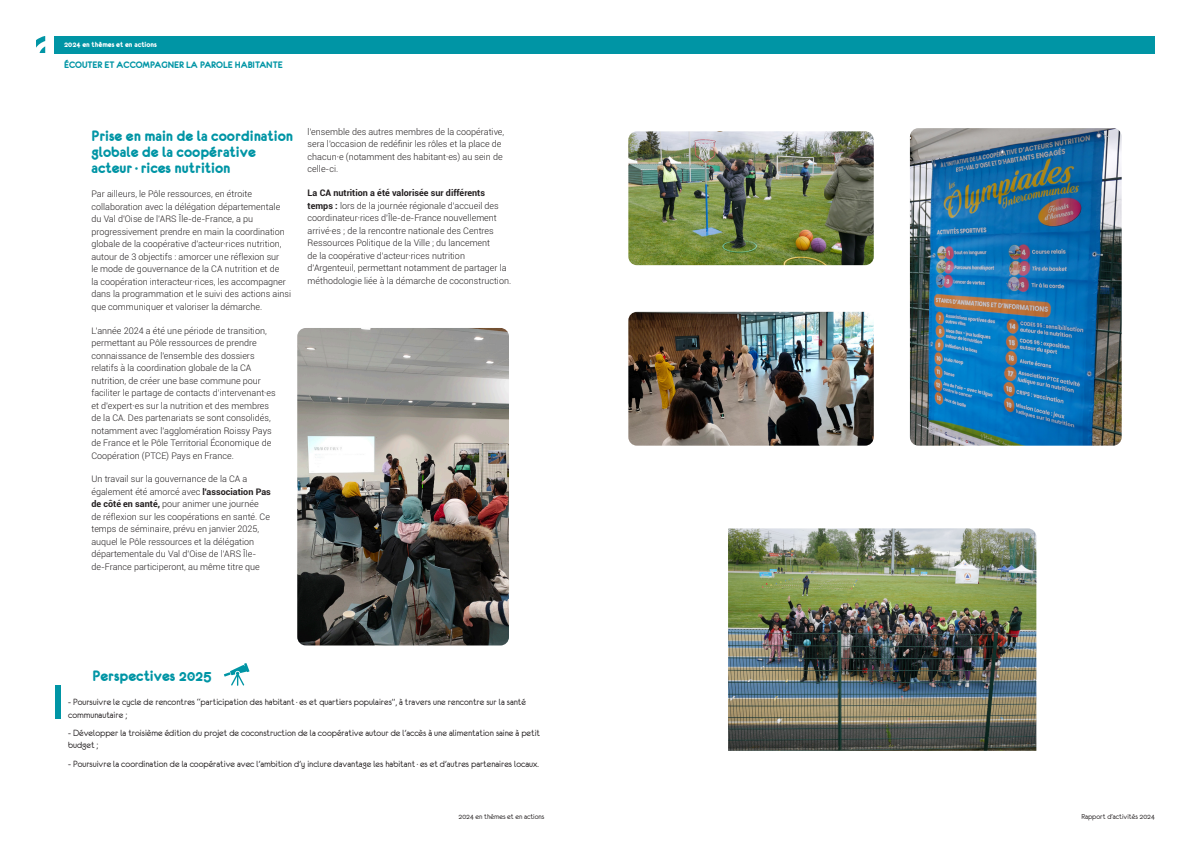
<style>
.page{position:relative;width:1191px;height:842px;background:#fff}
.page>*{position:absolute;margin:0;border:0;box-sizing:border-box;transform-origin:0 0}
.Paragraphe_contenu{font:16px/16px "Eurofurencebold";color:#0095a5}
.H4_Titre{font:16px "Eurofurencebold";color:#0095a5}
.Paragraphe_contenu-2{font:10px/12.5px "Eurofurenceregular";color:#231f20}
.t1{font:10px "Eurofurencebold";color:#0095a5}
.Paragraphe_contenu-3{font:300 9px/12.5px "Roboto";color:#231f20}
.t2{font:8px "Eurofurenceregular";color:#231f20}
.t3{font:8px "Eurofurencebold";color:#fff}
.s1{font-weight:700}
</style>
<div class="page">
<svg style="left:36px;top:36px;width:9px;height:17px"></svg>
<div style="left:54px;top:36px;width:1101px;height:17px;background:#0095a5"></div>
<img style="left:628px;top:312px;width:245px;height:134px">
<img style="left:628px;top:131px;width:245px;height:134px">
<img style="left:910px;top:128px;width:211px;height:318px">
<img style="left:297px;top:328px;width:212px;height:317px">
<img style="left:728px;top:528px;width:308px;height:223px">
<div style="left:55px;top:686px;width:6px;height:33px;background:#0095a5"></div>
<svg style="left:224px;top:663px;width:25px;height:23px"></svg>
<p class="t3" style="left:64px;top:40px;width:94px">2024 en thèmes et en actions</p>
<p class="t1" style="left:64px;top:60px;width:220px">ÉCOUTER ET ACCOMPAGNER LA PAROLE HABITANTE</p>
<p class="Paragraphe_contenu" style="left:91px;top:128px;width:203px">Prise en main de la coordination globale de la coopérative acteur·rices nutrition</p>
<p class="Paragraphe_contenu-3" style="left:91px;top:187px;width:201px">Par ailleurs, le Pôle ressources, en étroite collaboration avec la délégation départementale du Val d'Oise de l’ARS Île-de-France, a pu progressivement prendre en main la coordination globale de la coopérative d’acteur·rices nutrition, autour de 3 objectifs : amorcer une réflexion sur<br>le mode de gouvernance de la CA nutrition et de<br>la coopération interacteur·rices, les accompagner dans la programmation et le suivi des actions ainsi que communiquer et valoriser la démarche.</p>
<p class="Paragraphe_contenu-3" style="left:91px;top:324px;width:186px">L'année 2024 a été une période de transition, permettant au Pôle ressources de prendre connaissance de l'ensemble des dossiers relatifs à la coordination globale de la CA nutrition, de créer une base commune pour faciliter le partage de contacts d’intervenant·es et d'expert·es sur la nutrition et des membres de la CA. Des partenariats se sont consolidés, notamment avec l'agglomération Roissy Pays de France et le Pôle Territorial Économique de Coopération (PTCE) Pays en France.</p>
<p class="Paragraphe_contenu-3" style="left:91px;top:473px;width:181px">Un travail sur la gouvernance de la CA a également été amorcé avec <span class="s1">l'association Pas de côté en santé,</span> pour animer une journée<br>de réflexion sur les coopérations en santé. Ce temps de séminaire, prévu en janvier 2025, auquel le Pôle ressources et la délégation départementale du Val d'Oise de l’ARS Île&shy;de-France participeront, au même titre que</p>
<p class="Paragraphe_contenu-3" style="left:308px;top:125px;width:198px">l'ensemble des autres membres de la coopérative, sera l'occasion de redéfinir les rôles et la place de chacun·e (notamment des habitant·es) au sein de celle-ci.</p>
<p class="Paragraphe_contenu-3" style="left:308px;top:186px;width:205px"><span class="s1">La CA nutrition a été valorisée sur différents temps :</span> lors de la journée régionale d'accueil des coordinateur·rices d'Île-de-France nouvellement arrivé·es ; de la rencontre nationale des Centres Ressources Politique de la Ville ; du lancement<br>de la coopérative d'acteur·rices nutrition d'Argenteuil, permettant notamment de partager la méthodologie liée à la démarche de coconstruction.</p>
<p class="H4_Titre" style="left:92px;top:668px;width:121px">Perspectives 2025</p>
<p class="Paragraphe_contenu-2" style="left:68px;top:696px;width:459px">- Poursuivre le cycle de rencontres “participation des habitant·es et quartiers populaires”, à travers une rencontre sur la santé communautaire ;</p>
<p class="Paragraphe_contenu-2" style="left:68px;top:726px;width:473px">- Développer la troisième édition du projet de coconstruction de la coopérative autour de l'accès à une alimentation saine à petit budget ;</p>
<p class="Paragraphe_contenu-2" style="left:68px;top:757px;width:472px">- Poursuivre la coordination de la coopérative avec l'ambition d'y inclure davantage les habitant·es et d'autres partenaires locaux.</p>
<p class="t2" style="left:458px;top:812px;width:87px">2024 en thèmes et en actions</p>
<p class="t2" style="left:1081px;top:812px;width:75px">Rapport d'activités 2024</p>
</div>
